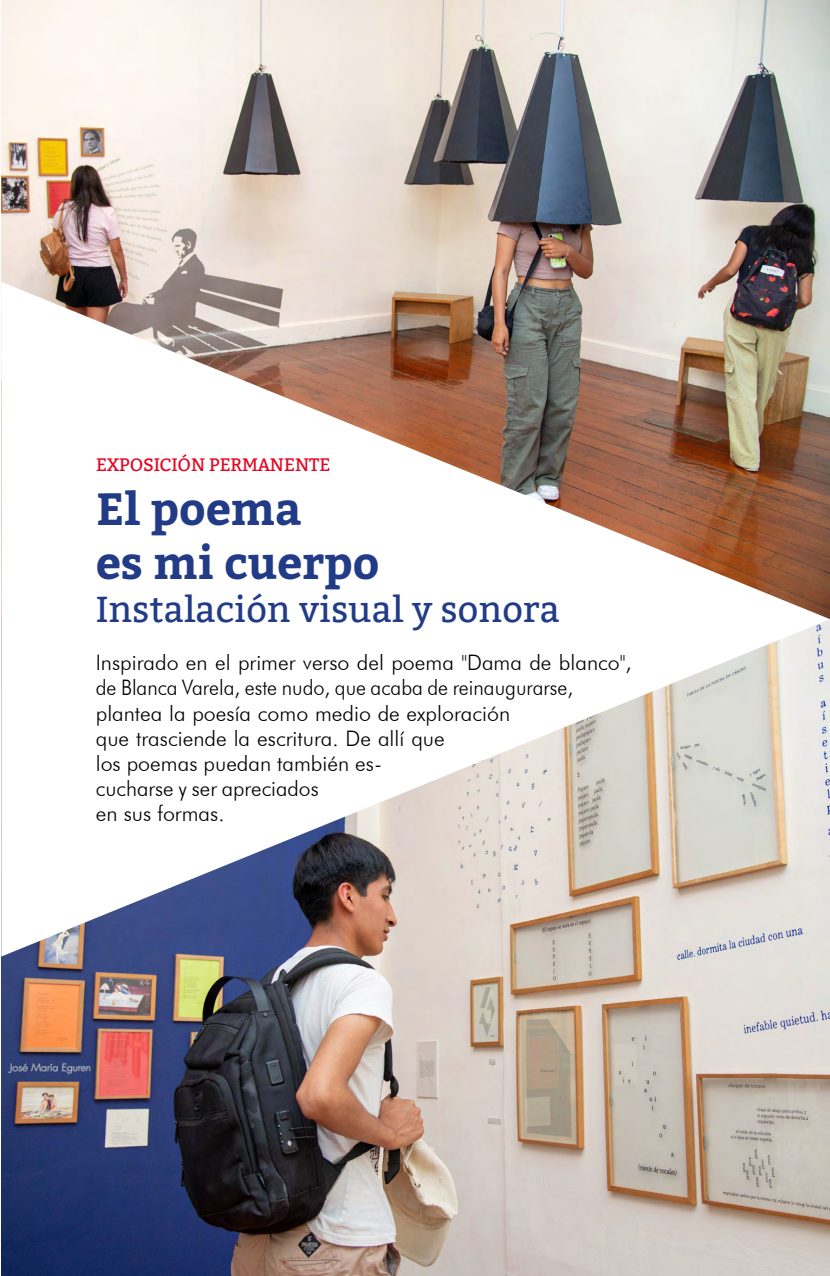
<style>
.page{position:relative;width:830px;height:1276px;background:#fff}
.page>*{position:absolute;margin:0;border:0;box-sizing:border-box;transform-origin:0 0}
.t1{font:700 45px/54px "Bitter";color:#213b87}
.t2{font:36px "Bitter";color:#213b87}
.t3{font:300 21.38px/25.2px "Futura BT";color:#000}
.t4{font:18px "Bitter";letter-spacing:-.01em;color:#e40521}
</style>
<div class="page">
<img style="left:1px;top:0;width:828px;height:1276px">
<img style="left:1px;top:282px;width:828px;height:674px">
<p class="t4" style="left:96px;top:454px;width:236px">EXPOSICIÓN PERMANENTE</p>
<h1 class="t1" style="left:96px;top:482px;width:285px">El poema<br>es mi cuerpo</h1>
<h2 class="t2" style="left:96px;top:588px;width:465px">Instalación visual y sonora</h2>
<p class="t3" style="left:96px;top:650px;width:537px">Inspirado en el primer verso del poema "Dama de blanco", de Blanca Varela, este nudo, que acaba de reinaugurarse, plantea la poesía como medio de exploración<br>que trasciende la escritura. De allí que<br>los poemas puedan también es-<br>cucharse y ser apreciados<br>en sus formas.</p>
</div>
